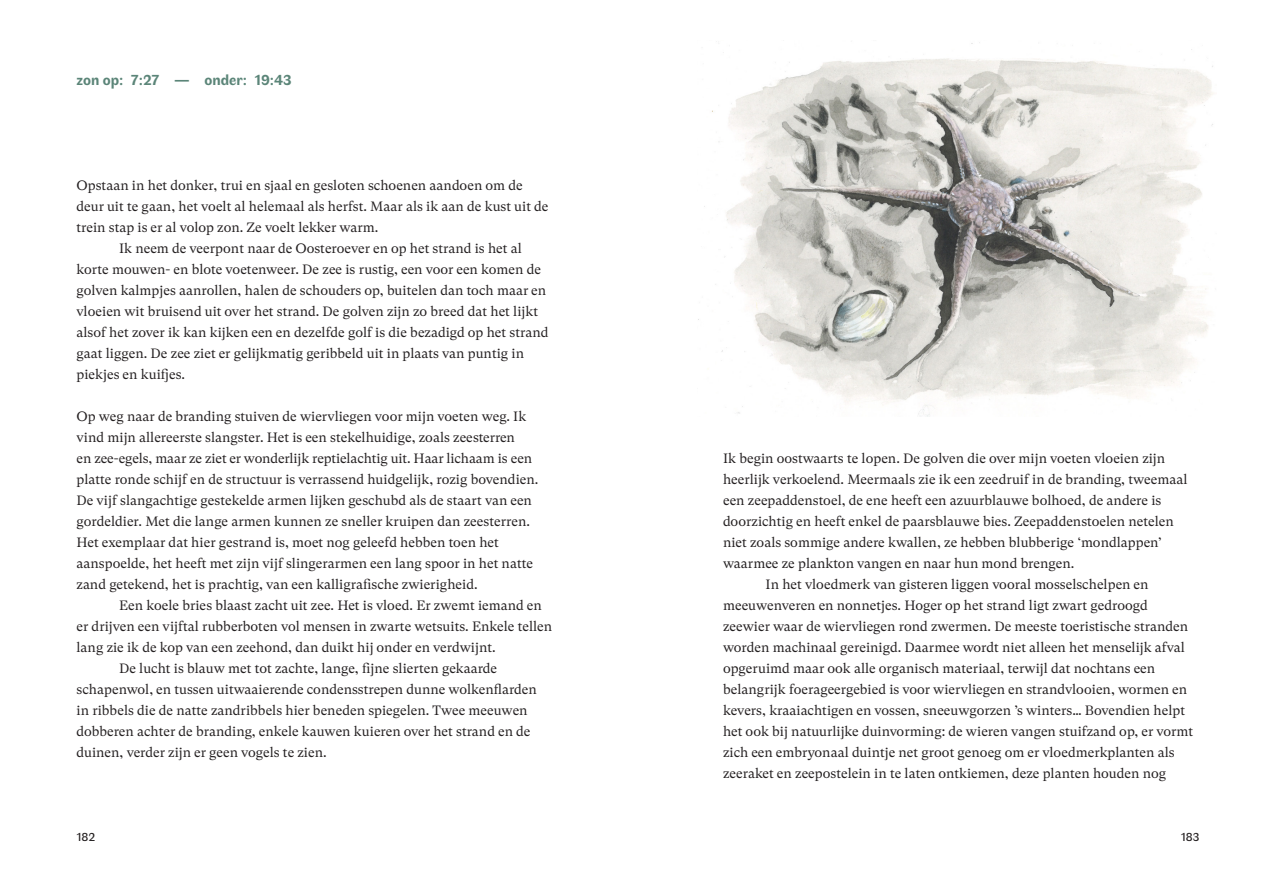
<style>
.page{position:relative;width:1276px;height:893px;background:#fff}
.page>*{position:absolute;margin:0;border:0;box-sizing:border-box;transform-origin:0 0}
.INTRO_info{font:700 15px "Faune Text";color:#5b8578}
.BROOD{font:13.5px/21px "GT Super Text";color:#231f20}
.t1{font:12px "Faune Text";color:#231f20}
</style>
<div class="page">
<img style="left:698px;top:42px;width:516px;height:375px">
<p class="INTRO_info" style="left:77px;top:69px;width:217px">zon op: 7:27 — onder: 19:43</p>
<p class="BROOD" style="left:77px;top:175px;width:473px">Opstaan in het donker, trui en sjaal en gesloten schoenen aandoen om de deur uit te gaan, het voelt al helemaal als herfst. Maar als ik aan de kust uit de trein stap is er al volop zon. Ze voelt lekker warm.</p>
<p class="BROOD" style="left:77px;top:238px;width:473px;text-indent:43px">Ik neem de veerpont naar de Oosteroever en op het strand is het al korte mouwen- en blote voetenweer. De zee is rustig, een voor een komen de golven kalmpjes aanrollen, halen de schouders op, buitelen dan toch maar en vloeien wit bruisend uit over het strand. De golven zijn zo breed dat het lijkt alsof het zover ik kan kijken een en dezelfde golf is die bezadigd op het strand gaat liggen. De zee ziet er gelijkmatig geribbeld uit in plaats van puntig in piekjes en kuifjes.</p>
<p class="BROOD" style="left:77px;top:406px;width:463px">Op weg naar de branding stuiven de wiervliegen voor mijn voeten weg. Ik vind mijn allereerste slangster. Het is een stekelhuidige, zoals zeesterren<br>en zee-egels, maar ze ziet er wonderlijk reptielachtig uit. Haar lichaam is een platte ronde schijf en de structuur is verrassend huidgelijk, rozig bovendien.<br>De vijf slangachtige gestekelde armen lijken geschubd als de staart van een gordeldier. Met die lange armen kunnen ze sneller kruipen dan zeesterren.<br>Het exemplaar dat hier gestrand is, moet nog geleefd hebben toen het aanspoelde, het heeft met zijn vijf slingerarmen een lang spoor in het natte zand getekend, het is prachtig, van een kalligrafische zwierigheid.</p>
<p class="BROOD" style="left:77px;top:595px;width:477px;text-indent:43px">Een koele bries blaast zacht uit zee. Het is vloed. Er zwemt iemand en er drijven een vijftal rubberboten vol mensen in zwarte wetsuits. Enkele tellen lang zie ik de kop van een zeehond, dan duikt hij onder en verdwijnt.</p>
<p class="BROOD" style="left:77px;top:658px;width:462px;text-indent:43px">De lucht is blauw met tot zachte, lange, fijne slierten gekaarde schapenwol, en tussen uitwaaierende condensstrepen dunne wolkenflarden in ribbels die de natte zandribbels hier beneden spiegelen. Twee meeuwen dobberen achter de branding, enkele kauwen kuieren over het strand en de duinen, verder zijn er geen vogels te zien.</p>
<p class="BROOD" style="left:723px;top:448px;width:466px">Ik begin oostwaarts te lopen. De golven die over mijn voeten vloeien zijn heerlijk verkoelend. Meermaals zie ik een zeedruif in de branding, tweemaal een zeepaddenstoel, de ene heeft een azuurblauwe bolhoed, de andere is doorzichtig en heeft enkel de paarsblauwe bies. Zeepaddenstoelen netelen niet zoals sommige andere kwallen, ze hebben blubberige ‘mondlappen’ waarmee ze plankton vangen en naar hun mond brengen.</p>
<p class="BROOD" style="left:723px;top:574px;width:472px;text-indent:43px">In het vloedmerk van gisteren liggen vooral mosselschelpen en meeuwenveren en nonnetjes. Hoger op het strand ligt zwart gedroogd zeewier waar de wiervliegen rond zwermen. De meeste toeristische stranden worden machinaal gereinigd. Daarmee wordt niet alleen het menselijk afval opgeruimd maar ook alle organisch materiaal, terwijl dat nochtans een belangrijk foerageergebied is voor wiervliegen en strandvlooien, wormen en kevers, kraaiachtigen en vossen, sneeuwgorzen ’s winters… Bovendien helpt het ook bij natuurlijke duinvorming: de wieren vangen stuifzand op, er vormt zich een embryonaal duintje net groot genoeg om er vloedmerkplanten als zeeraket en zeepostelein in te laten ontkiemen, deze planten houden nog</p>
<p class="t1" style="left:77px;top:829px;width:20px">182</p>
<p class="t1" style="left:1180px;top:829px;width:20px">183</p>
</div>
